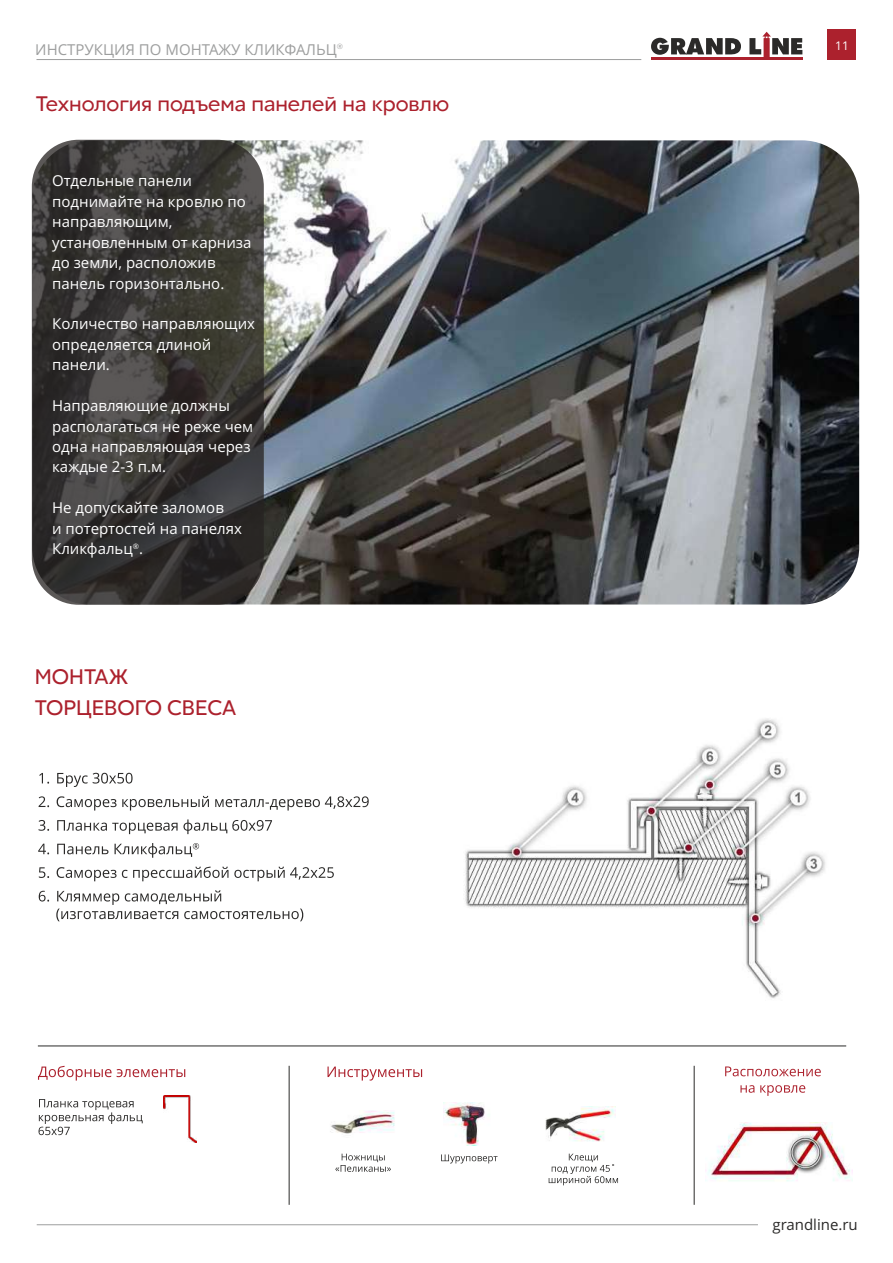
<style>
.page{position:relative;width:893px;height:1263px;background:#fff}
.page>*{position:absolute;margin:0;border:0;box-sizing:border-box;transform-origin:0 0}
.t1{font:21px/30.9px "Red Ring";color:#ac212d}
.t2{font:15px/20.4px "Open Sans";color:#fefefe}
.t3{font:15px "Open Sans";color:#9d9e9e}
.t4{font:15px "Open Sans";color:#2b2a29}
.t5{font:12px "Open Sans";color:#fefefe}
.t6{font:7.5px "Red Ring";color:#9d9e9e}
.t7{font:7.5px "Open Sans";color:#fefefe}
</style>
<div class="page">
<hr style="left:37px;top:1224px;width:721px;height:1px;background:#9d9e9e">
<hr style="left:651px;top:57px;width:151px;height:3px;background:#ac212d">
<svg style="left:749px;top:32px;width:53px;height:25px"></svg>
<svg style="left:651px;top:38px;width:90px;height:17px"></svg>
<hr style="left:37px;top:59px;width:604px;height:1px;background:#9d9e9e">
<div style="left:828px;top:29px;width:28px;height:31px;background:#ac212d"></div>
<img style="left:32px;top:140px;width:827px;height:464px;border-radius:57px">
<div style="left:32px;top:140px;width:232px;height:465px;background:#272322;border-radius:47px;opacity:.76"></div>
<svg style="left:38px;top:1066px;width:147px;height:14px"></svg>
<svg style="left:725px;top:1066px;width:96px;height:10px"></svg>
<svg style="left:740px;top:1085px;width:65px;height:11px"></svg>
<svg style="left:327px;top:1066px;width:95px;height:14px"></svg>
<hr style="left:38px;top:1046px;width:808px;height:1px;background:#2b2a29">
<img style="left:464px;top:718px;width:362px;height:280px">
<svg style="left:39px;top:773px;width:10px;height:11px"></svg>
<svg style="left:57px;top:773px;width:76px;height:14px"></svg>
<svg style="left:39px;top:796px;width:10px;height:11px"></svg>
<svg style="left:57px;top:796px;width:312px;height:14px"></svg>
<svg style="left:39px;top:820px;width:10px;height:11px"></svg>
<svg style="left:57px;top:819px;width:215px;height:15px"></svg>
<svg style="left:38px;top:844px;width:11px;height:10px"></svg>
<svg style="left:57px;top:843px;width:142px;height:15px"></svg>
<svg style="left:39px;top:867px;width:10px;height:11px"></svg>
<svg style="left:57px;top:866px;width:277px;height:15px"></svg>
<svg style="left:39px;top:891px;width:10px;height:10px"></svg>
<svg style="left:56px;top:890px;width:247px;height:31px"></svg>
<svg style="left:39px;top:1099px;width:104px;height:36px"></svg>
<svg style="left:549px;top:1154px;width:69px;height:31px"></svg>
<svg style="left:441px;top:1154px;width:57px;height:9px"></svg>
<img style="left:705px;top:1122px;width:147px;height:60px">
<hr style="left:289px;top:1066px;width:1px;height:139px;background:#2b2a29">
<hr style="left:694px;top:1066px;width:1px;height:139px;background:#2b2a29">
<img style="left:545px;top:1106px;width:71px;height:35px">
<img style="left:443px;top:1102px;width:42px;height:43px">
<img style="left:164px;top:1095px;width:33px;height:47px">
<svg style="left:335px;top:1154px;width:56px;height:18px"></svg>
<img style="left:330px;top:1111px;width:65px;height:23px">
<p class="t3" style="left:35px;top:43px;width:303px">ИНСТРУКЦИЯ ПО МОНТАЖУ КЛИКФАЛЬЦ</p>
<p class="t6" style="left:337px;top:44px;width:8px">®</p>
<p class="t5" style="left:835px;top:41px;width:15px">11</p>
<h1 class="t1" style="left:36px;top:90px;width:415px">Технология подъема панелей на кровлю</h1>
<p class="t2" style="left:52px;top:172px;width:201px">Отдельные панели поднимайте на кровлю по направляющим, установленным от карниза до земли, расположив панель горизонтально.</p>
<p class="t2" style="left:52px;top:315px;width:204px">Количество направляющих определяется длиной панели.</p>
<p class="t2" style="left:52px;top:397px;width:203px">Направляющие должны располагаться не реже чем одна направляющая через каждые 2-3 п.м.</p>
<p class="t2" style="left:52px;top:499px;width:191px">Не допускайте заломов<br>и потертостей на панелях<br>Кликфальц .</p>
<p class="t7" style="left:133px;top:544px;width:8px">®</p>
<h1 class="t1" style="left:35px;top:663px;width:203px">МОНТАЖ<br>ТОРЦЕВОГО СВЕСА</h1>
<p class="t4" style="left:772px;top:1219px;width:87px">grandline.ru</p>
</div>
